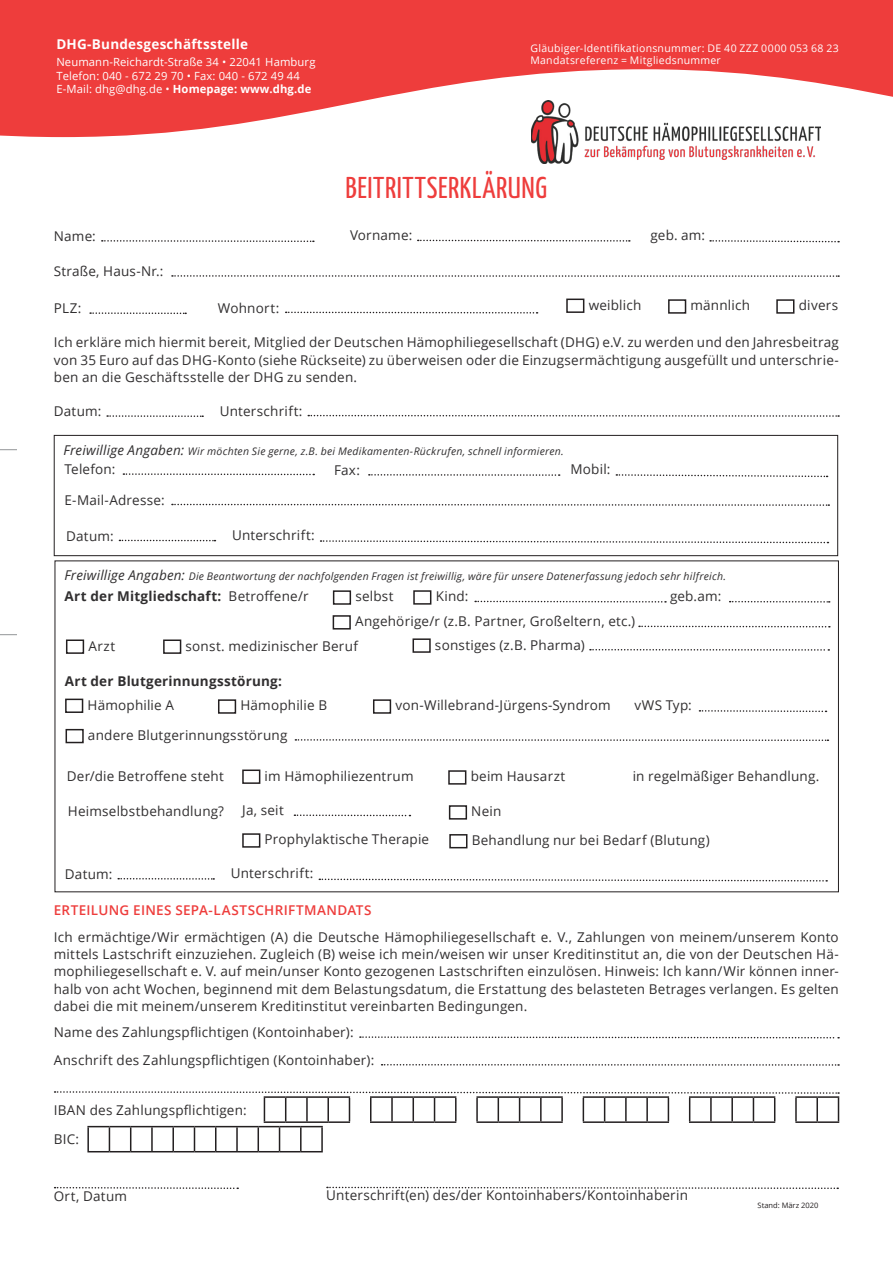
<style>
.page{position:relative;width:893px;height:1263px;background:#fff}
.page>*{position:absolute;margin:0;border:0;box-sizing:border-box;transform-origin:0 0}
.Headline{font:30px "Yanone Kaffeesatz";letter-spacing:.02em;color:#ee3d3c}
.Fließtext{font:13.5px/17.2px "Open Sans";letter-spacing:.015em;color:#312f30;text-align:justify}
.Fließtext-2{font:700 13.5px "Open Sans";letter-spacing:.015em;color:#312f30}
.Zwischenheadline{font:600 13.5px "Open Sans";letter-spacing:.02em;color:#ee3d3c}
.t1{font:700 13.5px "Open Sans";letter-spacing:.02em;color:#fff}
.t2{font:11.25px "Open Sans";letter-spacing:.01em;color:#fff}
.t3{font:700 11.25px "Open Sans";letter-spacing:.01em;color:#fff}
.Fließtext-3{font:italic 10.5px "Open Sans";letter-spacing:.025em;color:#312f30}
.Fließtext-4{font:10.5px "Open Sans";letter-spacing:.025em;color:#fff}
.t4{font:7.5px "Open Sans";color:#231f20}
.s1{font-weight:400}
.s2{font-size:13.5px}
</style>
<div class="page">
<svg style="left:0;top:449px;width:17px;height:1px"></svg>
<svg style="left:0;top:634px;width:17px;height:1px"></svg>
<svg style="left:0;top:0;width:893px;height:138px;fill:#ee3d3c"></svg>
<img style="left:531px;top:101px;width:290px;height:63px">
<div style="left:54px;top:435px;width:784px;height:121px;border:1px solid #231f20"></div>
<svg style="left:102px;top:240px;width:212px;height:3px"></svg>
<svg style="left:418px;top:239px;width:212px;height:3px"></svg>
<svg style="left:710px;top:240px;width:129px;height:3px"></svg>
<svg style="left:172px;top:275px;width:667px;height:2px"></svg>
<svg style="left:90px;top:312px;width:96px;height:2px"></svg>
<svg style="left:286px;top:311px;width:252px;height:3px"></svg>
<svg style="left:107px;top:415px;width:96px;height:2px"></svg>
<svg style="left:308px;top:415px;width:531px;height:2px"></svg>
<svg style="left:123px;top:473px;width:191px;height:2px"></svg>
<svg style="left:369px;top:474px;width:191px;height:2px"></svg>
<svg style="left:616px;top:474px;width:212px;height:4px"></svg>
<svg style="left:172px;top:503px;width:657px;height:3px"></svg>
<svg style="left:119px;top:540px;width:96px;height:1px"></svg>
<svg style="left:321px;top:540px;width:507px;height:4px"></svg>
<div style="left:333px;top:590px;width:18px;height:15px;border:2px solid #231f20"></div>
<div style="left:413px;top:590px;width:18px;height:15px;border:2px solid #231f20"></div>
<svg style="left:475px;top:601px;width:191px;height:2px"></svg>
<svg style="left:294px;top:814px;width:116px;height:2px"></svg>
<svg style="left:730px;top:601px;width:100px;height:2px"></svg>
<div style="left:412px;top:638px;width:19px;height:15px;border:2px solid #231f20"></div>
<div style="left:65px;top:699px;width:18px;height:14px;border:2px solid #231f20"></div>
<div style="left:66px;top:729px;width:18px;height:14px;border:2px solid #231f20"></div>
<svg style="left:295px;top:739px;width:533px;height:2px"></svg>
<div style="left:218px;top:699px;width:18px;height:15px;border:2px solid #231f20"></div>
<div style="left:373px;top:699px;width:18px;height:15px;border:2px solid #231f20"></div>
<svg style="left:699px;top:710px;width:127px;height:3px"></svg>
<div style="left:66px;top:639px;width:18px;height:15px;border:2px solid #231f20"></div>
<div style="left:163px;top:639px;width:18px;height:15px;border:2px solid #231f20"></div>
<div style="left:242px;top:769px;width:18px;height:15px;border:2px solid #231f20"></div>
<div style="left:448px;top:770px;width:18px;height:15px;border:2px solid #231f20"></div>
<div style="left:449px;top:805px;width:18px;height:15px;border:2px solid #231f20"></div>
<div style="left:242px;top:833px;width:18px;height:15px;border:2px solid #231f20"></div>
<div style="left:449px;top:834px;width:18px;height:14px;border:2px solid #231f20"></div>
<svg style="left:118px;top:878px;width:96px;height:2px"></svg>
<svg style="left:319px;top:878px;width:508px;height:4px"></svg>
<svg style="left:55px;top:1186px;width:183px;height:3px"></svg>
<svg style="left:327px;top:1186px;width:511px;height:3px"></svg>
<svg style="left:360px;top:1036px;width:479px;height:3px"></svg>
<svg style="left:382px;top:1064px;width:457px;height:2px"></svg>
<svg style="left:55px;top:1091px;width:784px;height:61px"></svg>
<div style="left:566px;top:299px;width:18px;height:14px;border:2px solid #231f20"></div>
<div style="left:668px;top:299px;width:18px;height:15px;border:2px solid #231f20"></div>
<div style="left:776px;top:299px;width:18px;height:15px;border:2px solid #231f20"></div>
<div style="left:333px;top:615px;width:18px;height:14px;border:2px solid #231f20"></div>
<svg style="left:639px;top:626px;width:191px;height:1px"></svg>
<svg style="left:590px;top:649px;width:239px;height:2px"></svg>
<p class="t1" style="left:56px;top:34px;width:193px">DHG-Bundesgeschäftsstelle</p>
<p class="t2" style="left:56px;top:55px;width:261px">Neumann-Reichardt-Straße 34 • 22041 Hamburg</p>
<p class="t2" style="left:56px;top:68px;width:245px">Telefon: 040 - 672 29 70 • Fax: 040 - 672 49 44</p>
<p class="t3" style="left:56px;top:81px;width:256px"><span class="s1">E-Mail: dhg@dhg.de •</span> Homepage: www.dhg.de</p>
<p class="Fließtext-4" style="left:530px;top:41px;width:310px">Gläubiger-Identifikationsnummer: DE 40 ZZZ 0000 053 68 23</p>
<p class="Fließtext-4" style="left:530px;top:53px;width:192px">Mandatsreferenz = Mitgliedsnummer</p>
<p class="Headline" style="left:346px;top:166px;width:203px">BEITRITTSERKLÄRUNG</p>
<p class="Fließtext" style="left:54px;top:227px;width:44px">Name:</p>
<p class="Fließtext" style="left:350px;top:226px;width:64px">Vorname:</p>
<p class="Fließtext" style="left:650px;top:226px;width:56px">geb. am:</p>
<p class="Fließtext" style="left:54px;top:262px;width:111px">Straße, Haus-Nr.:</p>
<p class="Fließtext" style="left:54px;top:299px;width:29px">PLZ:</p>
<p class="Fließtext" style="left:218px;top:299px;width:63px">Wohnort:</p>
<p class="Fließtext" style="left:589px;top:296px;width:54px">weiblich</p>
<p class="Fließtext" style="left:690px;top:296px;width:61px">männlich</p>
<p class="Fließtext" style="left:799px;top:296px;width:41px">divers</p>
<p class="Fließtext" style="left:54px;top:333px;width:786px">Ich erkläre mich hiermit bereit, Mitglied der Deutschen Hämophiliegesellschaft (DHG) e.V. zu werden und den Jahresbeitrag von 35 Euro auf das DHG-Konto (siehe Rückseite) zu überweisen oder die Einzugsermächtigung ausgefüllt und unterschrie&shy;ben an die Geschäftsstelle der DHG zu senden.</p>
<p class="Fließtext" style="left:54px;top:402px;width:49px">Datum:</p>
<p class="Fließtext" style="left:220px;top:402px;width:84px">Unterschrift:</p>
<p class="Fließtext-3" style="left:64px;top:444px;width:502px"><span class="s2">Freiwillige Angaben:</span> Wir möchten Sie gerne, z.B. bei Medikamenten-Rückrufen, schnell informieren.</p>
<p class="Fließtext" style="left:64px;top:460px;width:53px">Telefon:</p>
<p class="Fließtext" style="left:334px;top:461px;width:27px">Fax:</p>
<p class="Fließtext" style="left:570px;top:460px;width:41px">Mobil:</p>
<p class="Fließtext" style="left:64px;top:491px;width:102px">E-Mail-Adresse:</p>
<p class="Fließtext" style="left:66px;top:527px;width:49px">Datum:</p>
<p class="Fließtext" style="left:232px;top:526px;width:84px">Unterschrift:</p>
<p class="Fließtext-3" style="left:64px;top:569px;width:663px"><span class="s2">Freiwillige Angaben:</span> Die Beantwortung der nachfolgenden Fragen ist freiwillig, wäre für unsere Datenerfassung jedoch sehr hilfreich.</p>
<p class="Fließtext-2" style="left:64px;top:587px;width:159px">Art der Mitgliedschaft:</p>
<p class="Fließtext" style="left:670px;top:587px;width:53px">geb.am:</p>
<p class="Fließtext" style="left:229px;top:588px;width:82px">Betroffene/r</p>
<p class="Fließtext" style="left:355px;top:588px;width:40px">selbst</p>
<p class="Fließtext" style="left:436px;top:587px;width:34px">Kind:</p>
<p class="Fließtext" style="left:355px;top:612px;width:282px">Angehörige/r (z.B. Partner, Großeltern, etc.)</p>
<p class="Fließtext" style="left:88px;top:637px;width:28px">Arzt</p>
<p class="Fließtext" style="left:186px;top:637px;width:174px">sonst. medizinischer Beruf</p>
<p class="Fließtext" style="left:435px;top:636px;width:151px">sonstiges (z.B. Pharma)</p>
<p class="Fließtext-2" style="left:65px;top:672px;width:219px">Art der Blutgerinnungsstörung:</p>
<p class="Fließtext" style="left:88px;top:696px;width:88px">Hämophilie A</p>
<p class="Fließtext" style="left:88px;top:726px;width:201px">andere Blutgerinnungsstörung</p>
<p class="Fließtext" style="left:240px;top:696px;width:88px">Hämophilie B</p>
<p class="Fließtext" style="left:395px;top:696px;width:217px">von-Willebrand-Jürgens-Syndrom</p>
<p class="Fließtext" style="left:634px;top:696px;width:59px">vWS Typ:</p>
<p class="Fließtext" style="left:67px;top:767px;width:158px">Der/die Betroffene steht</p>
<p class="Fließtext" style="left:265px;top:767px;width:150px">im Hämophiliezentrum</p>
<p class="Fließtext" style="left:471px;top:767px;width:96px">beim Hausarzt</p>
<p class="Fließtext" style="left:633px;top:767px;width:188px">in regelmäßiger Behandlung.</p>
<p class="Fließtext" style="left:68px;top:802px;width:158px">Heimselbstbehandlung?</p>
<p class="Fließtext" style="left:471px;top:802px;width:32px">Nein</p>
<p class="Fließtext" style="left:265px;top:830px;width:166px">Prophylaktische Therapie</p>
<p class="Fließtext" style="left:472px;top:831px;width:239px">Behandlung nur bei Bedarf (Blutung)</p>
<p class="Fließtext" style="left:65px;top:865px;width:49px">Datum:</p>
<p class="Fließtext" style="left:231px;top:864px;width:84px">Unterschrift:</p>
<p class="Zwischenheadline" style="left:54px;top:901px;width:319px">ERTEILUNG EINES SEPA-LASTSCHRIFTMANDATS</p>
<p class="Fließtext" style="left:54px;top:928px;width:786px">Ich ermächtige/Wir ermächtigen (A) die Deutsche Hämophiliegesellschaft e. V., Zahlungen von meinem/unserem Konto mittels Lastschrift einzuziehen. Zugleich (B) weise ich mein/weisen wir unser Kreditinstitut an, die von der Deutschen Hä&shy;mophiliegesellschaft e. V. auf mein/unser Konto gezogenen Lastschriften einzulösen. Hinweis: Ich kann/Wir können inner&shy;halb von acht Wochen, beginnend mit dem Belastungsdatum, die Erstattung des belasteten Betrages verlangen. Es gelten dabei die mit meinem/unserem Kreditinstitut vereinbarten Bedingungen.</p>
<p class="Fließtext" style="left:242px;top:801px;width:43px">Ja, seit</p>
<p class="Fließtext" style="left:54px;top:1023px;width:301px">Name des Zahlungspflichtigen (Kontoinhaber):</p>
<p class="Fließtext" style="left:54px;top:1051px;width:322px">Anschrift des Zahlungspflichtigen (Kontoinhaber):</p>
<p class="Fließtext" style="left:54px;top:1101px;width:194px">IBAN des Zahlungspflichtigen:</p>
<p class="Fließtext" style="left:54px;top:1130px;width:27px">BIC:</p>
<p class="Fließtext" style="left:54px;top:1187px;width:75px">Ort, Datum</p>
<p class="Fließtext" style="left:326px;top:1186px;width:363px">Unterschrift(en) des/der Kontoinhabers/Kontoinhaberin</p>
<p class="t4" style="left:758px;top:1200px;width:62px">Stand: März 2020</p>
</div>
